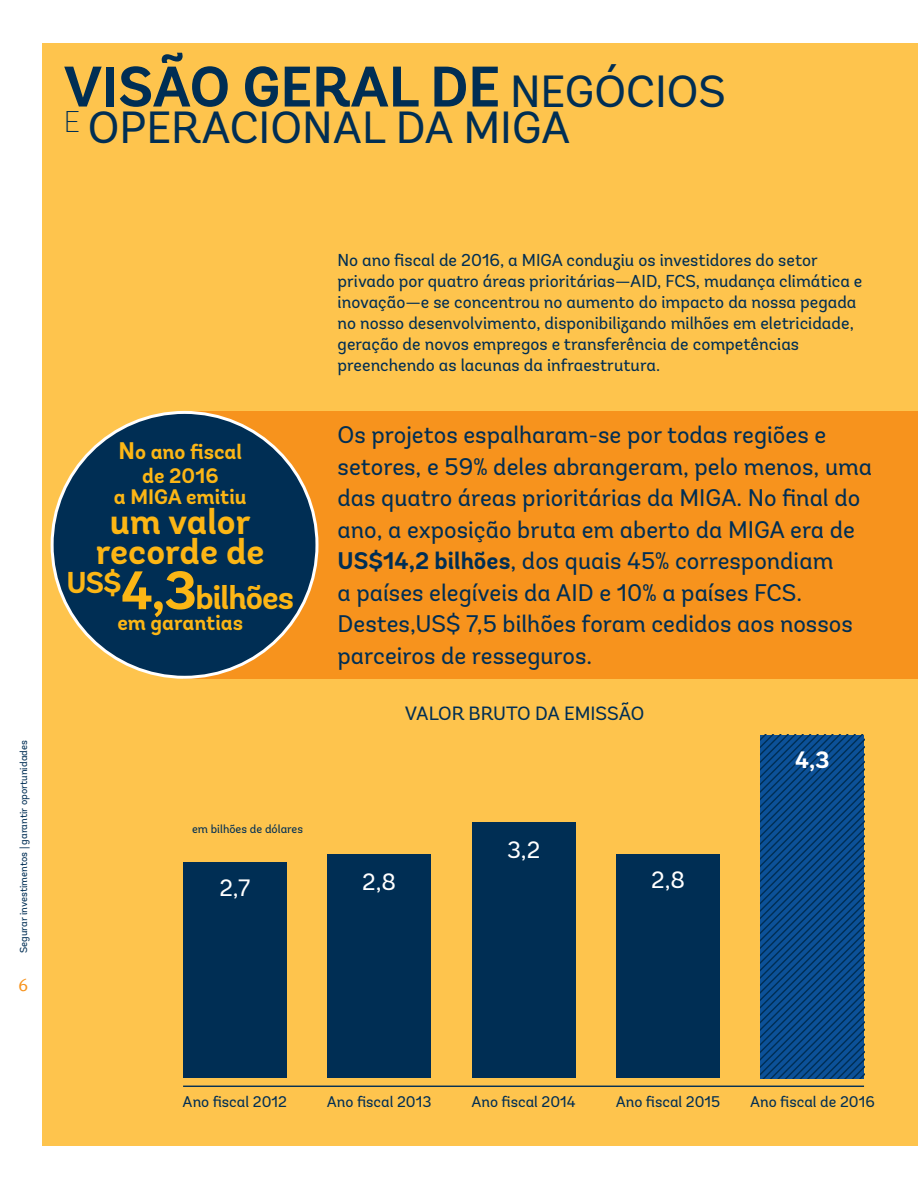
<style>
.page{position:relative;width:918px;height:1188px;background:#fff}
.page>*{position:absolute;margin:0;border:0;box-sizing:border-box;transform-origin:0 0}
.t1{font:700 57px "Andes";color:#002e54}
.t2{font:45px "Andes";color:#002e54}
.t3{font:700 36px/30px "Andes";color:#fcb615;text-align:center}
.t4{font:700 33.15px "Andes";letter-spacing:-.03em;color:#fcb615}
.t5{font:24px/31.5px "Andes";color:#002e54}
.t6{font:23.7px "Andes";color:#fff}
.t7{font:700 23.7px "Andes";color:#fff}
.t8{font:700 21px/24px "Andes";color:#fcb615;text-align:center}
.t9{font:19.2px "Andes";color:#002e54}
.t10{font:18px "Meta Plus Normal";color:#f7931d}
.t11{font:17.25px/21px "Andes";color:#002e54}
.t12{font:15.45px "Andes";color:#002e54}
.t13{font:11.85px "Andes";color:#002e54}
.t14{font:10.2px "Andes";color:#002e54}
.s1{font-weight:400;font-size:45px}
.s2{font-size:24px}
.s3{font-size:54.15px}
.s4{font-weight:700}
</style>
<div class="page">
<div style="left:43px;top:43px;width:875px;height:1102px;background:#fec44d"></div>
<div style="left:184px;top:411px;width:734px;height:268px;background:#f7931d"></div>
<div style="left:52px;top:412px;width:265px;height:265px;background:#002e54;border-radius:50%"></div>
<svg style="left:761px;top:735px;width:103px;height:343px;background:#084785"></svg>
<div style="left:616px;top:855px;width:104px;height:223px;background:#002e54"></div>
<div style="left:472px;top:823px;width:103px;height:255px;background:#002e54"></div>
<div style="left:327px;top:855px;width:104px;height:223px;background:#002e54"></div>
<div style="left:183px;top:863px;width:103px;height:215px;background:#002e54"></div>
<hr style="left:183px;top:1086px;width:681px;height:1px;background:#002e54">
<h1 class="t1" style="left:64px;top:51px;width:664px">VISÃO GERAL DE <span class="s1">N EGÓCIOS</span></h1>
<h2 class="t2" style="left:64px;top:100px;width:508px"><sup>E</sup> OPERACIONAL DA MIGA</h2>
<p class="t14" style="left:17px;top:953px;width:215px;rotate:-90deg">Segurar investimentos | garantir oportunidades</p>
<p class="t10" style="left:19px;top:974px;width:11px">6</p>
<p class="t8" style="left:118px;top:441px;width:125px"><span class="s2">N</span>o ano fiscal de 2016</p>
<p class="t8" style="left:114px;top:486px;width:134px">a MIGA emitiu</p>
<h3 class="t3" style="left:96px;top:508px;width:170px">um valor recorde de</h3>
<h3 class="t4" style="left:66px;top:577px;width:229px"><sup>US$</sup><span class="s3">4,3</span>bilhões</h3>
<p class="t8" style="left:117px;top:612px;width:127px">em garantias</p>
<p class="t13" style="left:192px;top:822px;width:113px">em bilhões de dólares</p>
<h3 class="t6" style="left:219px;top:873px;width:32px">2,7</h3>
<p class="t11" style="left:338px;top:250px;width:526px">N o ano fiscal de 2016, a MI GA conduziu os investidores do setor privado por quatro áreas prioritárias—AI D, FCS, mudança climática e inovação—e se concentrou no aumento do impacto da nossa pegada no nosso desenvolvimento, disponibilizando milhões em eletricidade, geração de novos empregos e transferência de competências preenchendo as lacunas da infraestrutura.</p>
<p class="t5" style="left:338px;top:419px;width:536px">Os projetos espalharam-se por todas regiões e setores, e 59% deles abrangeram, pelo menos, uma das quatro áreas prioritárias da MI GA. N o final do ano, a exposição bruta em aberto da MI GA era de <span class="s4">US$14,2 bilhões</span>, dos quais 45% correspondiam<br>a países elegíveis da AI D e 10% a países FCS.<br>Destes,U S$ 7,5 bilhões foram cedidos aos nossos parceiros de resseguros.</p>
<p class="t9" style="left:405px;top:702px;width:241px">VALOR BRUTO DA EMISSÃO</p>
<h3 class="t6" style="left:362px;top:868px;width:35px">2,8</h3>
<h3 class="t6" style="left:507px;top:836px;width:35px">3,2</h3>
<h3 class="t6" style="left:651px;top:866px;width:35px">2,8</h3>
<h3 class="t7" style="left:795px;top:745px;width:36px">4,3</h3>
<p class="t12" style="left:183px;top:1092px;width:106px">Ano fiscal 2012</p>
<p class="t12" style="left:327px;top:1092px;width:106px">Ano fiscal 2013</p>
<p class="t12" style="left:471px;top:1092px;width:106px">Ano fiscal 2014</p>
<p class="t12" style="left:616px;top:1092px;width:106px">Ano fiscal 2015</p>
<p class="t12" style="left:750px;top:1092px;width:126px">Ano fiscal de 2016</p>
</div>
